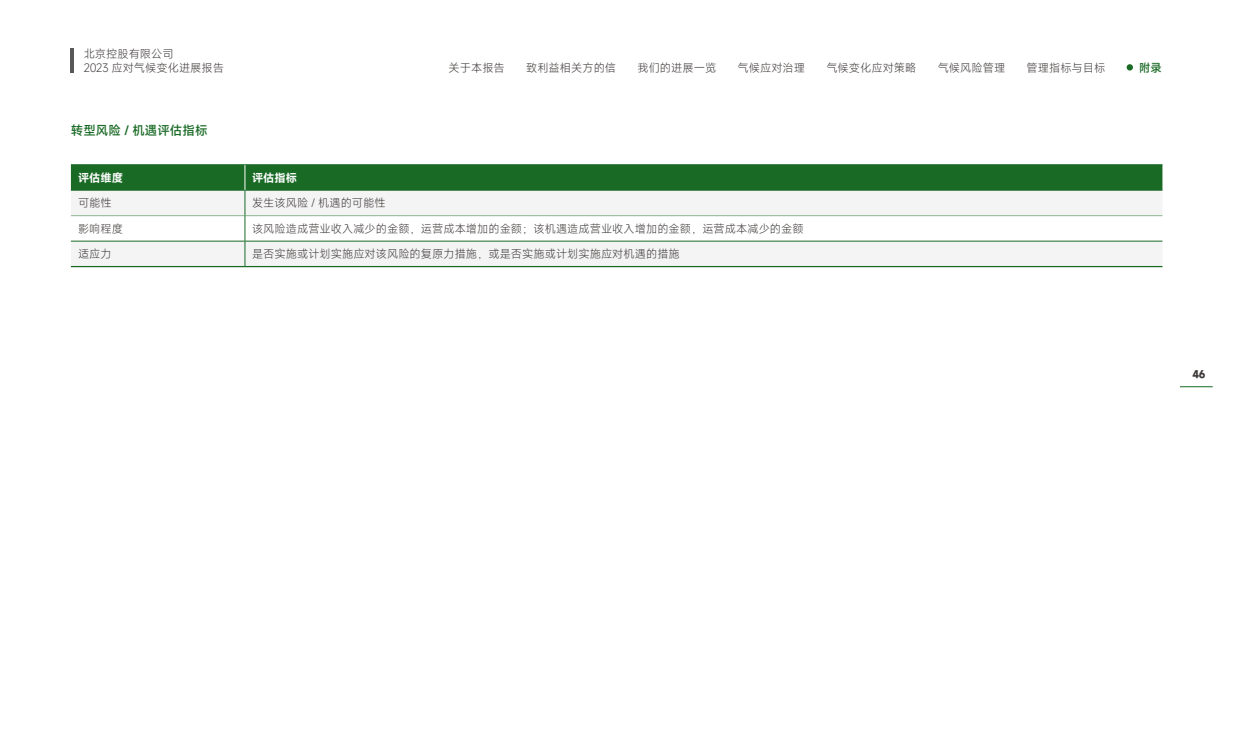
<style>
.page{position:relative;width:1234px;height:738px;background:#fff}
.page>*{position:absolute;margin:0;border:0;box-sizing:border-box;transform-origin:0 0}
.t1{font:500 12.5px "Mi Sans";color:#196a25}
.t2{font:300 11.25px/14px "Mi Sans";color:#3e3a39}
.t3{font:600 11.25px "Mi Sans";color:#fff}
.t4{font:500 11.25px "Mi Sans";color:#196a25}
.t5{font:700 10px "Mi Sans";color:#3e3a39}
</style>
<div class="page">
<svg style="left:1126px;top:64px;width:6px;height:6px"></svg>
<hr style="left:1179px;top:386px;width:33px;height:1px;background:#196a25">
<hr style="left:71px;top:48px;width:3px;height:25px;background:#595757">
<hr style="left:71px;top:164px;width:174px;height:1px;background:#196a25">
<hr style="left:245px;top:164px;width:917px;height:1px;background:#196a25">
<hr style="left:71px;top:266px;width:174px;height:1px;background:#196a25">
<hr style="left:245px;top:266px;width:917px;height:1px;background:#196a25">
<svg style="left:71px;top:165px;width:1091px;height:101px"></svg>
<p class="t2" style="left:84px;top:46px;width:142px">北京控股有限公司<br>2023 应对气候变化进展报告</p>
<p class="t2" style="left:526px;top:60px;width:91px">致利益相关方的信</p>
<p class="t2" style="left:637px;top:60px;width:80px">我们的进展一览</p>
<p class="t2" style="left:737px;top:60px;width:69px">气候应对治理</p>
<p class="t2" style="left:826px;top:60px;width:91px">气候变化应对策略</p>
<p class="t2" style="left:448px;top:60px;width:58px">关于本报告</p>
<p class="t2" style="left:937px;top:60px;width:69px">气候风险管理</p>
<p class="t2" style="left:1026px;top:60px;width:80px">管理指标与目标</p>
<p class="t4" style="left:1138px;top:60px;width:24px">附录</p>
<p class="t1" style="left:71px;top:122px;width:138px">转型风险 / 机遇评估指标</p>
<p class="t3" style="left:78px;top:170px;width:46px">评估维度</p>
<p class="t3" style="left:252px;top:170px;width:46px">评估指标</p>
<p class="t2" style="left:78px;top:196px;width:35px">可能性</p>
<p class="t2" style="left:252px;top:196px;width:135px">发生该风险 / 机遇的可能性</p>
<p class="t2" style="left:78px;top:221px;width:46px">影响程度</p>
<p class="t2" style="left:252px;top:221px;width:553px">该风险造成营业收入减少的金额，运营成本增加的金额；该机遇造成营业收入增加的金额，运营成本减少的金额</p>
<p class="t2" style="left:78px;top:247px;width:35px">适应力</p>
<p class="t2" style="left:252px;top:247px;width:429px">是否实施或计划实施应对该风险的复原力措施，或是否实施或计划实施应对机遇的措施</p>
<p class="t5" style="left:1191px;top:367px;width:15px">46</p>
</div>
